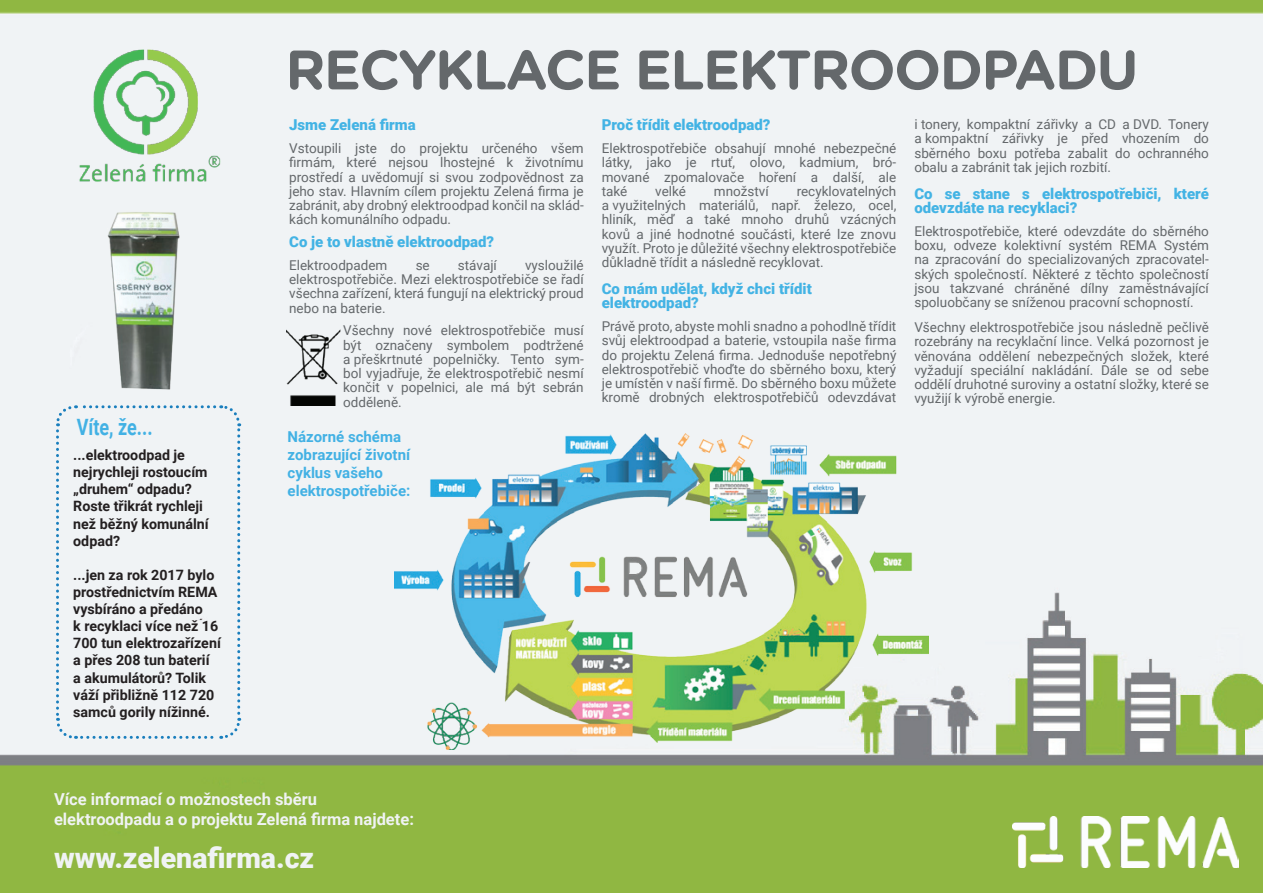
<style>
.page{position:relative;width:1263px;height:893px;background:#fff}
.page>*{position:absolute;margin:0;border:0;box-sizing:border-box;transform-origin:0 0}
.t1{font:700 55.5px "Gotham Rounded";letter-spacing:-.03em;color:#64686b}
.t2{font:900 28.5px "Roboto";color:#f0f3f4}
.t3{font:700 22.5px "Roboto";color:#42b1e4;scale:.8 1}
.t4{font:700 16.5px/19.8px "Roboto";color:#f0f3f4}
.t5{font:900 15px/14.2px "Roboto";color:#43b3e4}
.t6{font:700 15px/18px "Roboto";color:#42b1e4}
.t7{font:700 14.25px/17.1px "Roboto";color:#231f20}
.t8{font:13.5px/14.2px "Roboto";color:#64686b;text-align:justify}
</style>
<div class="page">
<img style="left:0;top:0;width:1263px;height:893px">
<div style="left:54px;top:404px;width:188px;height:336px;background:#f0f3f5"></div>
<img style="left:395px;top:433px;width:533px;height:317px">
<img style="left:287px;top:330px;width:56px;height:76px">
<img style="left:1012px;top:816px;width:227px;height:51px">
<img style="left:57px;top:31px;width:177px;height:175px">
<img style="left:100px;top:204px;width:92px;height:193px">
<h1 class="t1" style="left:285px;top:29px;width:855px">RECYKLACE ELEKTROODPADU</h1>
<h3 class="t3" style="left:77px;top:411px;width:96px">Víte, že...</h3>
<p class="t7" style="left:73px;top:446px;width:137px">...elektroodpad je nejrychleji rostoucím „druhem“ odpadu?<br>Roste třikrát rychleji než běžný komunální odpad?</p>
<p class="t7" style="left:73px;top:566px;width:149px">...jen za rok 2017 bylo prostřednictvím REMA vysbíráno a předáno<br>k recyklaci více než 16<br>700 tun elektrozařízení a přes 208 tun baterií<br>a akumulátorů? Tolik váží přibližně 112 720 samců gorily nížinné.</p>
<p class="t5" style="left:289px;top:117px;width:128px">Jsme Zelená firma</p>
<p class="t8" style="left:289px;top:141px;width:296px">Vstoupili jste do projektu určeného všem firmám, které nejsou lhostejné k životnímu prostředí a uvědomují si svou zodpovědnost za jeho stav. Hlavním cílem projektu Zelená firma je zabránit, aby drobný elektroodpad končil na sklád&shy;kách komunálního odpadu.</p>
<p class="t5" style="left:289px;top:234px;width:207px">Co je to vlastně elektroodpad?</p>
<p class="t8" style="left:289px;top:257px;width:100px">Elektroodpadem</p>
<p class="t8" style="left:416px;top:257px;width:16px">se</p>
<p class="t8" style="left:458px;top:257px;width:40px">stávají</p>
<p class="t8" style="left:289px;top:257px;width:296px;text-indent:236px">vysloužilé elektrospotřebiče. Mezi elektrospotřebiče se řadí všechna zařízení, která fungují na elektrický proud nebo na baterie.</p>
<p class="t8" style="left:343px;top:323px;width:242px">Všechny nové elektrospotřebiče musí být označeny symbolem podtržené a přeškrtnuté popelničky. Tento sym&shy;bol vyjadřuje, že elektrospotřebič nesmí končit v popelnici, ale má být sebrán odděleně.</p>
<p class="t6" style="left:288px;top:427px;width:124px">Názorné schéma zobrazující životní cyklus vašeho elektrospotřebiče:</p>
<p class="t5" style="left:602px;top:117px;width:170px">Proč třídit elektroodpad?</p>
<p class="t8" style="left:602px;top:141px;width:296px">Elektrospotřebiče obsahují mnohé nebezpečné látky, jako je rtuť, olovo, kadmium, bró&shy;mované zpomalovače hoření a další, ale také</p>
<p class="t8" style="left:602px;top:183px;width:296px;text-indent:195px">recyklovatelných a využitelných materiálů, např. železo, ocel, hliník, měď a také mnoho druhů vzácných kovů a jiné hodnotné součásti, které lze znovu využít. Proto je důležité všechny elektrospotřebiče důkladně třídit a následně recyklovat.</p>
<p class="t5" style="left:602px;top:281px;width:212px">Co mám udělat, když chci třídit elektroodpad?</p>
<p class="t8" style="left:602px;top:319px;width:296px">Právě proto, abyste mohli snadno a pohodlně třídit svůj elektroodpad a baterie, vstoupila naše firma do projektu Zelená firma. Jednoduše nepotřebný elektrospotřebič vhoďte do sběrného boxu, který je umístěn v naší firmě. Do sběrného boxu můžete kromě drobných elektrospotřebičů odevzdávat</p>
<p class="t8" style="left:655px;top:183px;width:32px">velké</p>
<p class="t8" style="left:714px;top:183px;width:56px">množství</p>
<p class="t8" style="left:914px;top:117px;width:296px">i tonery, kompaktní zářivky a CD a DVD. Tonery a kompaktní zářivky je před vhozením do sběrného boxu potřeba zabalit do ochranného obalu a zabránit tak jejich rozbití.</p>
<p class="t5" style="left:914px;top:186px;width:296px">Co se stane s elektrospotřebiči, které odevzdáte na recyklaci?</p>
<p class="t8" style="left:914px;top:224px;width:296px">Elektrospotřebiče, které odevzdáte do sběrného boxu, odveze kolektivní systém REMA Systém na zpracování do specializovaných zpracovatel&shy;ských společností. Některé z těchto společností jsou takzvané chráněné dílny zaměstnávající spoluobčany se sníženou pracovní schopností.</p>
<p class="t8" style="left:914px;top:320px;width:296px">Všechny elektrospotřebiče jsou následně pečlivě rozebrány na recyklační lince. Velká pozornost je věnována oddělení nebezpečných složek, které vyžadují speciální nakládání. Dále se od sebe oddělí druhotné suroviny a ostatní složky, které se využijí k výrobě energie.</p>
<p class="t4" style="left:54px;top:789px;width:362px">Více informací o možnostech sběru elektroodpadu a o projektu Zelená firma najdete:</p>
<h2 class="t2" style="left:54px;top:838px;width:262px">www.zelenafirma.cz</h2>
</div>
